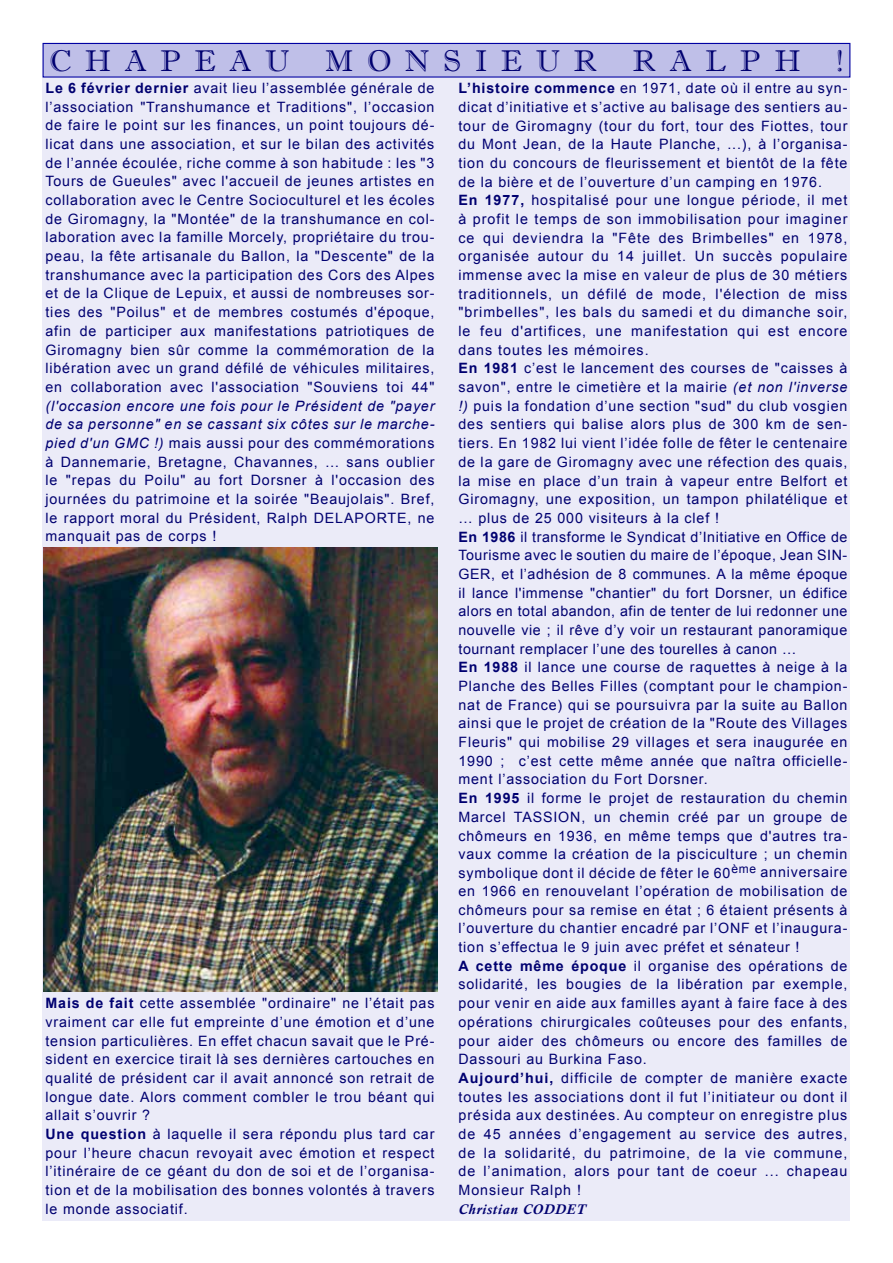
<style>
.page{position:relative;width:893px;height:1263px;background:#fff}
.page>*{position:absolute;margin:0;border:0;box-sizing:border-box;transform-origin:0 0}
.t1{font:30px "Imprint MT Shadow";letter-spacing:.46em;color:#000070}
.t2{font:14.25px/18.6px "Arial";letter-spacing:.06em;color:#000070;text-align:justify}
.t3{font:italic 700 14.25px "Calisto";letter-spacing:.05em;color:#000070}
.s1{font-weight:700}
.s2{font-style:italic}
</style>
<div class="page">
<div style="left:43px;top:78px;width:807px;height:1142px;background:#ebebf8"></div>
<div style="left:43px;top:43px;width:807px;height:34px;background:#bfbfe8"></div>
<div style="left:43px;top:43px;width:807px;height:35px;border:1px solid #0000a2"></div>
<img style="left:44px;top:547px;width:393px;height:445px">
<h1 class="t1" style="left:50px;top:43px;width:795px">CHAPEAU MONSIEUR RALPH !</h1>
<p class="t2" style="left:45px;top:78px;width:390px"><span class="s1">Le 6 février dernier</span> avait lieu l’assemblée générale de l’association "Transhumance et Traditions", l’occasion de faire le point sur les finances, un point toujours dé&shy;licat dans une association, et sur le bilan des activités de l’année écoulée, riche comme à son habitude : les "3<br>Tours de Gueules" avec l'accueil de jeunes artistes en collaboration avec le Centre Socioculturel et les écoles de Giromagny, la "Montée" de la transhumance en col&shy;laboration avec la famille Morcely, propriétaire du trou&shy;peau, la fête artisanale du Ballon, la "Descente" de la transhumance avec la participation des Cors des Alpes et de la Clique de Lepuix, et aussi de nombreuses sor&shy;ties des "Poilus" et de membres costumés d'époque, afin de participer aux manifestations patriotiques de Giromagny bien sûr comme la commémoration de la libération avec un grand défilé de véhicules militaires, en collaboration avec l'association "Souviens toi 44"</p>
<p class="t2" style="left:45px;top:396px;width:390px"><span class="s2">(l'occasion encore une fois pour le Président de "payer de sa personne" en se cassant six côtes sur le marche&shy;pied d'un GMC !)</span> mais aussi pour des commémorations à Dannemarie, Bretagne, Chavannes, … sans oublier le "repas du Poilu" au fort Dorsner à l'occasion des journées du patrimoine et la soirée "Beaujolais". Bref, le rapport moral du Président, Ralph DELAPORTE, ne manquait pas de corps !</p>
<p class="t2" style="left:45px;top:994px;width:390px;text-align:left"><span class="s1">Mais de fait</span> cette assemblée "ordinaire" ne l’était pas vraiment car elle fut empreinte d’une émotion et d’une tension particulières. En effet chacun savait que le Pré&shy;sident en exercice tirait là ses dernières cartouches en qualité de président car il avait annoncé son retrait de longue date. Alors comment combler le trou béant qui allait s’ouvrir ?<br><span class="s1">Une question</span> à laquelle il sera répondu plus tard car pour l’heure chacun revoyait avec émotion et respect l’itinéraire de ce géant du don de soi et de l’organisa&shy;tion et de la mobilisation des bonnes volontés à travers le monde associatif.</p>
<p class="t2" style="left:458px;top:79px;width:390px;text-align:left"><span class="s1">L’histoire commence</span> en 1971, date où il entre au syn&shy;dicat d’initiative et s’active au balisage des sentiers au&shy;tour de Giromagny (tour du fort, tour des Fiottes, tour du Mont Jean, de la Haute Planche, ...), à l’organisa&shy;tion du concours de fleurissement et bientôt de la fête de la bière et de l’ouverture d’un camping en 1976.<br><span class="s1">En 1977,</span> hospitalisé pour une longue période, il met à profit le temps de son immobilisation pour imaginer ce qui deviendra la "Fête des Brimbelles" en 1978, organisée autour du 14 juillet. Un succès populaire immense avec la mise en valeur de plus de 30 métiers traditionnels, un défilé de mode, l'élection de miss "brimbelles", les bals du samedi et du dimanche soir, le feu d'artifices, une manifestation qui est encore dans toutes les mémoires.<br><span class="s1">En 1981</span> c’est le lancement des courses de "caisses à savon", entre le cimetière et la mairie <span class="s2">(et non l'inverse !)</span> puis la fondation d’une section "sud" du club vosgien des sentiers qui balise alors plus de 300 km de sen&shy;tiers. En 1982 lui vient l’idée folle de fêter le centenaire de la gare de Giromagny avec une réfection des quais, la mise en place d’un train à vapeur entre Belfort et Giromagny, une exposition, un tampon philatélique et … plus de 25 000 visiteurs à la clef !<br><span class="s1">En 1986</span> il transforme le Syndicat d’Initiative en Office de Tourisme avec le soutien du maire de l’époque, Jean SIN-GER, et l’adhésion de 8 communes. A la même époque il lance l'immense "chantier" du fort Dorsner, un édifice alors en total abandon, afin de tenter de lui redonner une nouvelle vie ; il rêve d’y voir un restaurant panoramique tournant remplacer l’une des tourelles à canon …<br><span class="s1">En 1988</span> il lance une course de raquettes à neige à la Planche des Belles Filles (comptant pour le champion&shy;nat de France) qui se poursuivra par la suite au Ballon ainsi que le projet de création de la "Route des Villages Fleuris" qui mobilise 29 villages et sera inaugurée en 1990 ; c’est cette même année que naîtra officielle&shy;ment l’association du Fort Dorsner.<br><span class="s1">En 1995</span> il forme le projet de restauration du chemin Marcel TASSION, un chemin créé par un groupe de chômeurs en 1936, en même temps que d'autres tra&shy;vaux comme la création de la pisciculture ; un chemin symbolique dont il décide de fêter le 60<sup>ème</sup> anniversaire en 1966 en renouvelant l’opération de mobilisation de chômeurs pour sa remise en état ; 6 étaient présents à l’ouverture du chantier encadré par l’ONF et l’inaugura&shy;tion s’effectua le 9 juin avec préfet et sénateur !<br><span class="s1">A cette même époque</span> il organise des opérations de solidarité, les bougies de la libération par exemple, pour venir en aide aux familles ayant à faire face à des opérations chirurgicales coûteuses pour des enfants, pour aider des chômeurs ou encore des familles de Dassouri au Burkina Faso.<br><span class="s1">Aujourd’hui,</span> difficile de compter de manière exacte toutes les associations dont il fut l’initiateur ou dont il présida aux destinées. Au compteur on enregistre plus de 45 années d’engagement au service des autres, de la solidarité, du patrimoine, de la vie commune, de l’animation, alors pour tant de coeur ... chapeau Monsieur Ralph !</p>
<p class="t3" style="left:458px;top:1201px;width:129px">Christian CODDET</p>
</div>
